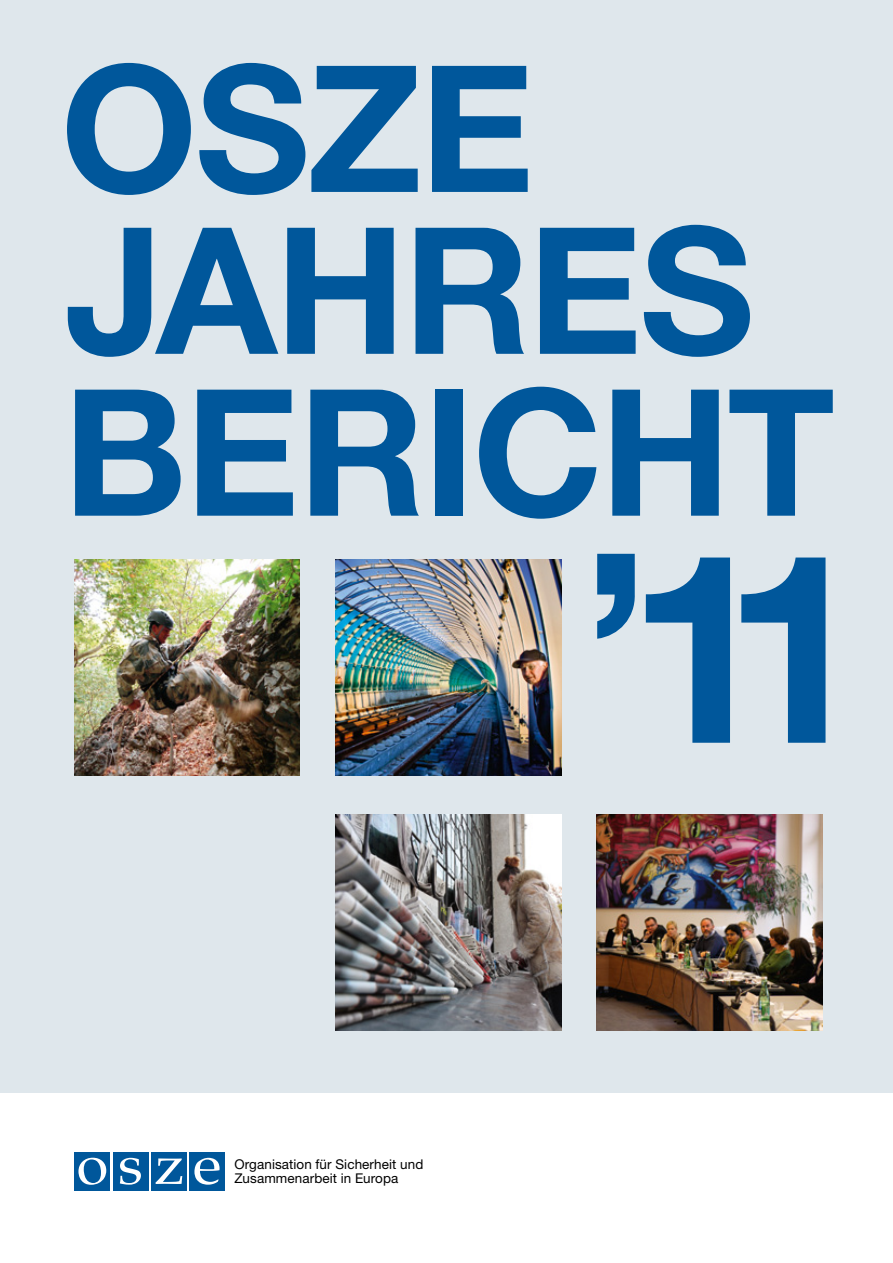
<style>
.page{position:relative;width:893px;height:1263px;background:#fff}
.page>*{position:absolute;margin:0;border:0;box-sizing:border-box;transform-origin:0 0}
.t1{font:700 264.6px "Helvetica Neue LT Std";color:#00579b}
.t2{font:700 176.55px "Helvetica Neue LT Std";letter-spacing:-.015em;color:#00579b}
.Body_Copy{font:13.5px/14px "Helvetica Neue LT Std";letter-spacing:.005em;color:#000}
</style>
<div class="page">
<div style="left:0;top:0;width:893px;height:1093px;background:#dfe7ec"></div>
<img style="left:74px;top:559px;width:226px;height:216px">
<img style="left:336px;top:559px;width:225px;height:216px">
<img style="left:336px;top:814px;width:225px;height:216px">
<img style="left:597px;top:814px;width:225px;height:216px">
<div style="left:74px;top:1152px;width:36px;height:38px;background:#00579b"></div>
<div style="left:113px;top:1152px;width:35px;height:38px;background:#00579b"></div>
<div style="left:151px;top:1152px;width:36px;height:38px;background:#00579b"></div>
<div style="left:189px;top:1152px;width:36px;height:38px;background:#00579b"></div>
<svg style="left:194px;top:1158px;width:26px;height:27px"></svg>
<svg style="left:120px;top:1158px;width:21px;height:27px"></svg>
<svg style="left:78px;top:1158px;width:28px;height:27px"></svg>
<svg style="left:155px;top:1158px;width:27px;height:26px"></svg>
<p class="t2" style="left:60px;top:20px;width:475px">OSZE</p>
<p class="t2" style="left:65px;top:182px;width:690px">JAHRES</p>
<p class="t2" style="left:63px;top:343px;width:774px">BERICHT</p>
<p class="Body_Copy" style="left:234px;top:1157px;width:190px">Organisation für Sicherheit und<br>Zusammenarbeit in Europa</p>
<p class="t1" style="left:579px;top:485px;width:291px">’11</p>
</div>
